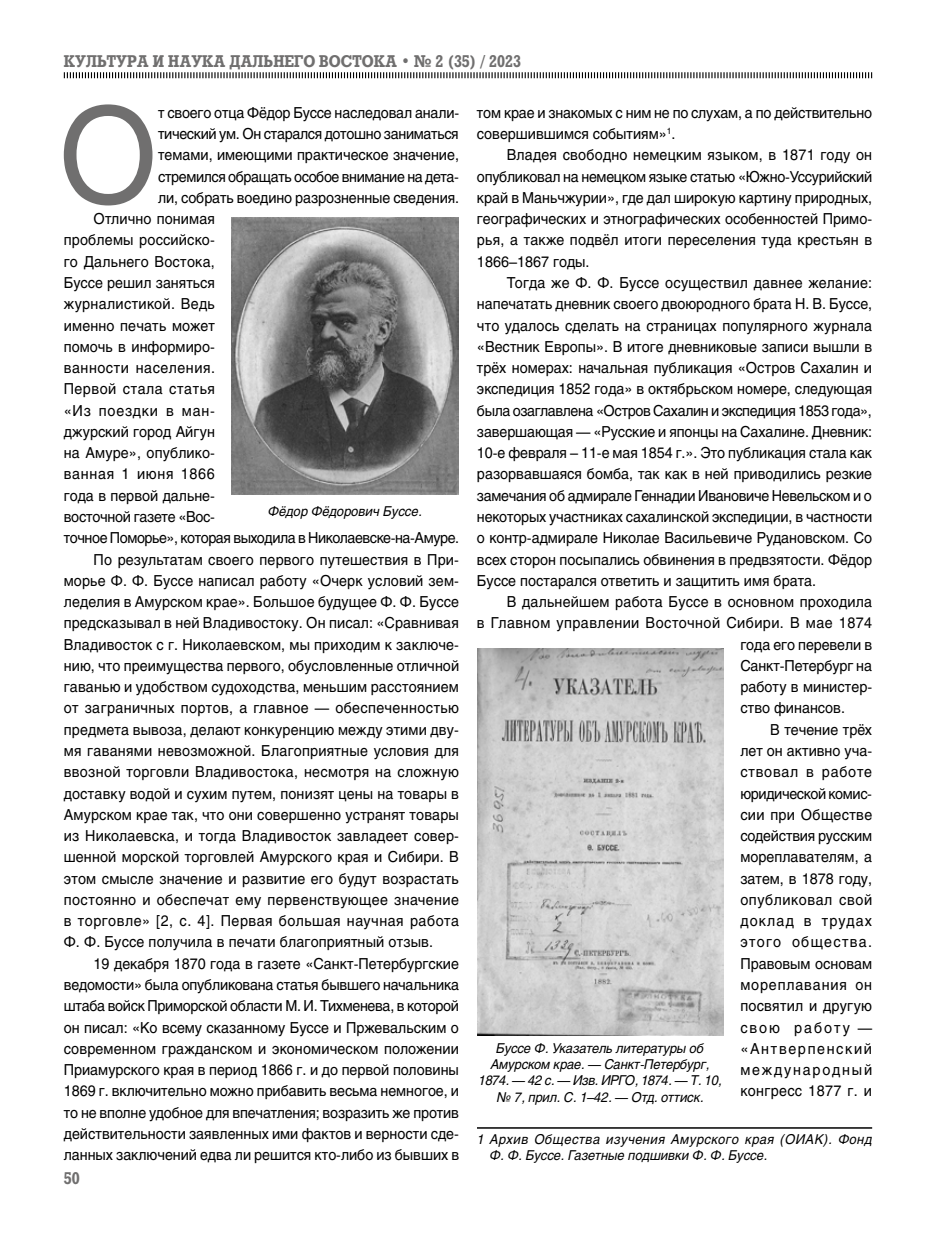
<style>
.page{position:relative;width:936px;height:1234px;background:#fff}
.page>*{position:absolute;margin:0;border:0;box-sizing:border-box;transform-origin:0 0}
.t1{font:132.15px "Helios C";color:#706f6f;scale:.95 1}
.t2{font:700 16.5px "Rodeo C";color:#706f6f;scale:.9 1}
.t3{font:15px/21.3px "Helios C";letter-spacing:.005em;color:#000;text-align:justify;scale:.95 1}
.t4{font:15px/21.3px "Helios C";letter-spacing:-.015em;color:#000;scale:.95 1}
.t5{font:15px "Helios C";letter-spacing:-.03em;color:#000;scale:.95 1}
.t6{font:15px "Helios C";letter-spacing:.03em;color:#000;scale:.95 1}
.t7{font:15px "Helios C";letter-spacing:.035em;color:#000;scale:.95 1}
.t8{font:15px "Helios C";letter-spacing:-.02em;color:#000;scale:.95 1}
.t9{font:15px "Helios C";letter-spacing:.025em;color:#000;scale:.95 1}
.t10{font:15px "Helios C";letter-spacing:-.025em;color:#000;scale:.95 1}
.t11{font:15px "Helios C";letter-spacing:.055em;color:#000;scale:.95 1}
.t12{font:15px "Helios C";letter-spacing:.045em;color:#000;scale:.95 1}
.t13{font:15px "Helios C";letter-spacing:.04em;color:#000;scale:.95 1}
.t14{font:15px "Helios C";letter-spacing:.05em;color:#000;scale:.95 1}
.t15{font:15px "Helios C";letter-spacing:.09em;color:#000;scale:.95 1}
.t16{font:15px "Helios C";letter-spacing:.06em;color:#000;scale:.95 1}
.t17{font:15px "Helios C";letter-spacing:.115em;color:#000;scale:.95 1}
.t18{font:15px "Helios C";letter-spacing:.08em;color:#000;scale:.95 1}
.t19{font:15px "Helios C";letter-spacing:.125em;color:#000;scale:.95 1}
.t20{font:15px "Helios C";letter-spacing:.135em;color:#000;scale:.95 1}
.t21{font:italic 13.5px/16.2px "Helios C";color:#000;text-align:center;scale:.95 1}
.t22{font:italic 13.5px/16.2px "Helios C";letter-spacing:.035em;color:#000;scale:.95 1}
</style>
<div class="page">
<svg style="left:63px;top:72px;width:809px;height:7px"></svg>
<hr style="left:477px;top:1126px;width:395px;height:2px;background:#000">
<img style="left:232px;top:218px;width:226px;height:276px">
<img style="left:477px;top:648px;width:246px;height:387px">
<p class="t2" style="left:64px;top:51px;width:509px">КУЛЬТУРА И НАУКА ДАЛЬНЕГО ВОСТОКА • № 2 (35) / 2023</p>
<h1 class="t1" style="left:58px;top:77px;width:107px">О</h1>
<p class="t4" style="left:158px;top:102px;width:318px">т своего отца Фёдор Буссе наследовал анали-</p>
<p class="t4" style="left:477px;top:101px;width:417px">том крае и знакомых с ним не по слухам, а по действительно совершившимся событиям»<sup>1</sup>.</p>
<p class="t3" style="left:477px;top:144px;width:417px;text-indent:30px">Владея свободно немецким языком, в 1871 году он опубликовал на немецком языке статью «Южно-Уссурийский край в Маньчжурии», где дал широкую картину природных, географических и этнографических особенностей Примо&shy;рья, а также подвёл итоги переселения туда крестьян в 1866–1867 годы.</p>
<p class="t3" style="left:477px;top:272px;width:417px;text-indent:30px">Тогда же Ф. Ф. Буссе осуществил давнее желание: напечатать дневник своего двоюродного брата Н. В. Буссе, что удалось сделать на страницах популярного журнала «Вестник Европы». В итоге дневниковые записи вышли в трёх номерах: начальная публикация «Остров Сахалин и экспедиция 1852 года» в октябрьском номере, следующая была озаглавлена «Остров Сахалин и экспедиция 1853 года», завершающая — «Русские и японцы на Сахалине. Дневник:<br>10-е февраля – 11-е мая 1854 г.». Это публикация стала как разорвавшаяся бомба, так как в ней приводились резкие замечания об адмирале Геннадии Ивановиче Невельском и о некоторых участниках сахалинской экспедиции, в частности о контр-адмирале Николае Васильевиче Рудановском. Со всех сторон посыпались обвинения в предвзятости. Фёдор Буссе постарался ответить и защитить имя брата.</p>
<p class="t3" style="left:506px;top:591px;width:386px">В дальнейшем работа Буссе в основном проходила</p>
<p class="t6" style="left:477px;top:614px;width:417px">в Главном управлении Восточной Сибири. В мае 1874</p>
<p class="t3" style="left:740px;top:633px;width:140px">года его перевели в</p>
<p class="t3" style="left:740px;top:654px;width:140px">Санкт-Петербург на</p>
<p class="t3" style="left:740px;top:676px;width:140px">работу в министер-</p>
<p class="t3" style="left:740px;top:697px;width:112px">ство финансов.</p>
<p class="t3" style="left:770px;top:718px;width:109px">В течение трёх</p>
<p class="t3" style="left:740px;top:739px;width:140px">лет он активно уча-</p>
<p class="t14" style="left:740px;top:762px;width:140px">ствовал в работе</p>
<p class="t10" style="left:740px;top:784px;width:140px">юридической комис-</p>
<p class="t3" style="left:740px;top:803px;width:140px">сии при Обществе</p>
<p class="t4" style="left:740px;top:824px;width:140px">содействия русским</p>
<p class="t3" style="left:740px;top:846px;width:140px">мореплавателям, а</p>
<p class="t3" style="left:740px;top:867px;width:140px">затем, в 1878 году,</p>
<p class="t13" style="left:740px;top:890px;width:140px">опубликовал свой</p>
<p class="t18" style="left:740px;top:911px;width:140px">доклад в трудах</p>
<p class="t15" style="left:740px;top:932px;width:140px">этого общества.</p>
<p class="t3" style="left:740px;top:952px;width:140px">Правовым основам</p>
<p class="t16" style="left:740px;top:975px;width:140px">мореплавания он</p>
<p class="t3" style="left:740px;top:994px;width:140px">посвятил и другую</p>
<p class="t20" style="left:740px;top:1018px;width:140px">свою работу —</p>
<p class="t17" style="left:740px;top:1039px;width:140px">«Антверпенский</p>
<p class="t19" style="left:740px;top:1060px;width:140px">международный</p>
<p class="t9" style="left:740px;top:1081px;width:140px">конгресс 1877 г. и</p>
<p class="t22" style="left:489px;top:1130px;width:404px;text-indent:-13px">1 Архив Общества изучения Амурского края (ОИАК). Фонд<br>Ф. Ф. Буссе. Газетные подшивки Ф. Ф. Буссе.</p>
<p class="t10" style="left:158px;top:125px;width:318px">тический ум. Он старался дотошно заниматься</p>
<p class="t3" style="left:158px;top:144px;width:318px">темами, имеющими практическое значение,</p>
<p class="t5" style="left:158px;top:167px;width:318px">стремился обращать особое внимание на дета-</p>
<p class="t3" style="left:158px;top:187px;width:318px">ли, собрать воедино разрозненные сведения.</p>
<p class="t3" style="left:94px;top:208px;width:129px">Отлично понимая</p>
<p class="t3" style="left:64px;top:229px;width:160px">проблемы российско-</p>
<p class="t3" style="left:64px;top:250px;width:160px">го Дальнего Востока,</p>
<p class="t3" style="left:64px;top:272px;width:161px">Буссе решил заняться</p>
<p class="t3" style="left:64px;top:293px;width:161px">журналистикой. Ведь</p>
<p class="t3" style="left:64px;top:314px;width:161px">именно печать может</p>
<p class="t3" style="left:64px;top:335px;width:160px">помочь в информиро-</p>
<p class="t7" style="left:64px;top:359px;width:161px">ванности населения.</p>
<p class="t7" style="left:64px;top:380px;width:161px">Первой стала статья</p>
<p class="t11" style="left:64px;top:401px;width:160px">«Из поездки в ман-</p>
<p class="t3" style="left:64px;top:421px;width:161px">джурский город Айгун</p>
<p class="t3" style="left:64px;top:442px;width:161px">на Амуре», опублико-</p>
<p class="t12" style="left:64px;top:465px;width:161px">ванная 1 июня 1866</p>
<p class="t3" style="left:64px;top:484px;width:161px">года в первой дальне-</p>
<p class="t8" style="left:64px;top:507px;width:161px">восточной газете «Вос-</p>
<p class="t5" style="left:64px;top:529px;width:417px">точное Поморье», которая выходила в Николаевске-на-Амуре.</p>
<p class="t3" style="left:94px;top:548px;width:386px">По результатам своего первого путешествия в При-</p>
<p class="t3" style="left:64px;top:569px;width:417px">морье Ф. Ф. Буссе написал работу «Очерк условий зем-</p>
<p class="t3" style="left:64px;top:591px;width:417px">леделия в Амурском крае». Большое будущее Ф. Ф. Буссе</p>
<p class="t3" style="left:64px;top:612px;width:417px">предсказывал в ней Владивостоку. Он писал: «Сравнивая</p>
<p class="t3" style="left:64px;top:633px;width:417px">Владивосток с г. Николаевском, мы приходим к заключе-</p>
<p class="t3" style="left:64px;top:654px;width:417px">нию, что преимущества первого, обусловленные отличной</p>
<p class="t3" style="left:64px;top:676px;width:417px">гаванью и удобством судоходства, меньшим расстоянием</p>
<p class="t9" style="left:64px;top:699px;width:417px">от заграничных портов, а главное — обеспеченностью</p>
<p class="t3" style="left:64px;top:718px;width:417px">предмета вывоза, делают конкуренцию между этими дву-</p>
<p class="t3" style="left:64px;top:739px;width:417px">мя гаванями невозможной. Благоприятные условия для</p>
<p class="t3" style="left:64px;top:761px;width:417px">ввозной торговли Владивостока, несмотря на сложную</p>
<p class="t3" style="left:64px;top:782px;width:417px">доставку водой и сухим путем, понизят цены на товары в</p>
<p class="t3" style="left:64px;top:803px;width:417px">Амурском крае так, что они совершенно устранят товары</p>
<p class="t3" style="left:64px;top:824px;width:417px">из Николаевска, и тогда Владивосток завладеет совер-</p>
<p class="t3" style="left:64px;top:846px;width:417px">шенной морской торговлей Амурского края и Сибири. В</p>
<p class="t3" style="left:64px;top:867px;width:417px">этом смысле значение и развитие его будут возрастать</p>
<p class="t6" style="left:64px;top:890px;width:417px">постоянно и обеспечат ему первенствующее значение</p>
<p class="t7" style="left:64px;top:911px;width:417px">в торговле» [2, с. 4]. Первая большая научная работа</p>
<p class="t3" style="left:64px;top:931px;width:390px">Ф. Ф. Буссе получила в печати благоприятный отзыв.</p>
<p class="t3" style="left:94px;top:952px;width:386px">19 декабря 1870 года в газете «Санкт-Петербургские</p>
<p class="t4" style="left:64px;top:973px;width:417px">ведомости» была опубликована статья бывшего начальника</p>
<p class="t8" style="left:64px;top:996px;width:417px">штаба войск Приморской области М. И. Тихменева, в которой</p>
<p class="t3" style="left:64px;top:1016px;width:417px">он писал: «Ко всему сказанному Буссе и Пржевальским о</p>
<p class="t3" style="left:64px;top:1037px;width:417px">современном гражданском и экономическом положении</p>
<p class="t3" style="left:64px;top:1058px;width:417px">Приамурского края в период 1866 г. и до первой половины</p>
<p class="t3" style="left:64px;top:1079px;width:417px">1869 г. включительно можно прибавить весьма немногое, и</p>
<p class="t3" style="left:64px;top:1101px;width:417px">то не вполне удобное для впечатления; возразить же против</p>
<p class="t3" style="left:64px;top:1122px;width:417px">действительности заявленных ими фактов и верности сде-</p>
<p class="t3" style="left:64px;top:1143px;width:417px">ланных заключений едва ли решится кто-либо из бывших в</p>
<p class="t21" style="left:268px;top:502px;width:163px">Фёдор Фёдорович Буссе.</p>
<p class="t21" style="left:478px;top:1039px;width:257px">Буссе Ф. Указатель литературы об Амурском крае. — Санкт-Петербург, 1874. — 42 с. — Изв. ИРГО, 1874. — Т. 10, № 7, прил. С. 1–42. — Отд. оттиск.</p>
<p class="t2" style="left:64px;top:1167px;width:19px">50</p>
</div>
